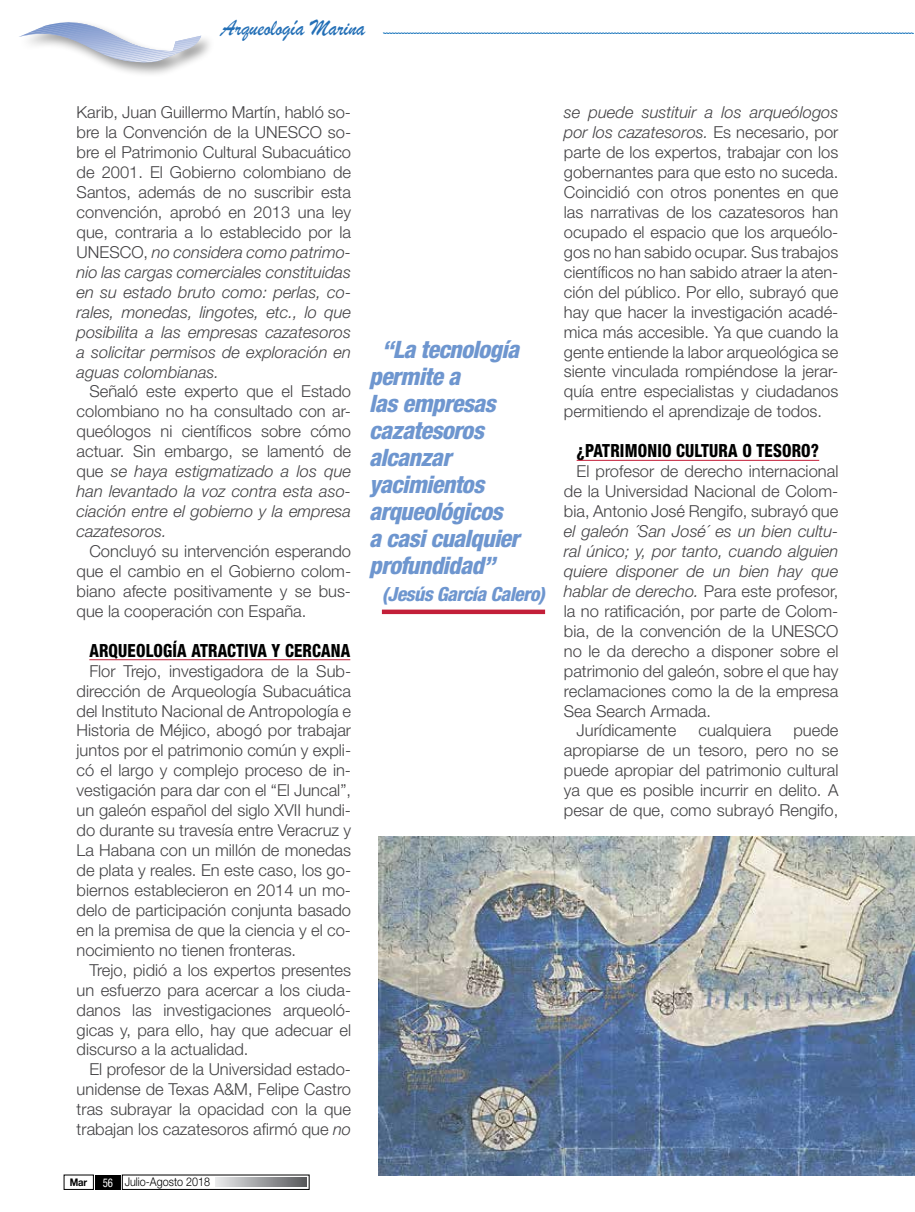
<style>
.page{position:relative;width:915px;height:1212px;background:#fff}
.page>*{position:absolute;margin:0;border:0;box-sizing:border-box;transform-origin:0 0}
.t1{font:italic 800 condensed 24px/27px "Helvetica Neue LT Std";letter-spacing:-.025em;color:#6e96cf}
.t2{font:24px "Brush Script";color:#236fb6;scale:.9 1}
.t3{font:italic 800 condensed 19.5px "Helvetica Neue LT Std";letter-spacing:-.025em;color:#6e96cf}
.t4{font:800 condensed 18.15px "Helvetica Neue LT Std";letter-spacing:.01em;color:#000;scale:.91 1}
.t5{font:300 16.5px/20px "Helvetica Neue LT Std";color:#434244;text-align:justify}
.t6{font:italic 300 16.5px "Helvetica Neue LT Std";color:#434244}
.t7{font:300 12px "Helvetica Neue LT Std";color:#000;scale:.9 1}
.t8{font:700 10.5px "Helvetica Neue LT Std";color:#000;scale:.9 1}
.s1{font-style:italic}
.s2{font-weight:400;font-stretch:condensed;color:#fff}
</style>
<div class="page">
<div style="left:18px;top:19px;width:197px;height:58px;background:#000;opacity:.41"></div>
<svg style="left:18px;top:19px;width:183px;height:44px"></svg>
<svg style="left:216px;top:1178px;width:90px;height:8px"></svg>
<div style="left:95px;top:1175px;width:26px;height:14px;background:#000"></div>
<svg style="left:383px;top:33px;width:530px;height:1px"></svg>
<hr style="left:89px;top:659px;width:261px;height:1px;background:#c31f39">
<hr style="left:576px;top:460px;width:242px;height:1px;background:#c31f39">
<img style="left:378px;top:836px;width:536px;height:339px">
<div style="left:382px;top:609px;width:163px;height:5px;background:#c31f39"></div>
<h1 class="t2" style="left:221px;top:11px;width:161px">Arqueología Marina</h1>
<p class="t5" style="left:77px;top:102px;width:276px">Karib, Juan Guillermo Martín, habló so&shy;bre la Convención de la UNESCO so&shy;bre el Patrimonio Cultural Subacuático de 2001. El Gobierno colombiano de Santos, además de no suscribir esta convención, aprobó en 2013 una ley que, contraria a lo establecido por la UNESCO, <span class="s1">no considera como patrimo&shy;nio las cargas comerciales constituidas en su estado bruto como: perlas, co&shy;rales, monedas, lingotes, etc., lo que posibilita a las empresas cazatesoros a solicitar permisos de exploración en aguas colombianas.</span></p>
<p class="t5" style="left:77px;top:381px;width:276px;text-indent:13px">Señaló este experto que el Estado colombiano no ha consultado con ar&shy;queólogos ni científicos sobre cómo actuar. Sin embargo, se lamentó de que <span class="s1">se haya estigmatizado a los que han levantado la voz contra esta aso&shy;ciación entre el gobierno y la empresa cazatesoros.</span></p>
<p class="t5" style="left:77px;top:541px;width:276px;text-indent:13px">Concluyó su intervención esperando que el cambio en el Gobierno colom&shy;biano afecte positivamente y se bus&shy;que la cooperación con España.</p>
<p class="t4" style="left:89px;top:639px;width:288px">ARQUEOLOGÍA ATRACTIVA Y CERCANA</p>
<p class="t5" style="left:77px;top:660px;width:276px;text-indent:13px">Flor Trejo, investigadora de la Sub&shy;dirección de Arqueología Subacuática del Instituto Nacional de Antropología e Historia de Méjico, abogó por trabajar juntos por el patrimonio común y expli&shy;có el largo y complejo proceso de in&shy;vestigación para dar con el “El Juncal”, un galeón español del siglo XVII hundi&shy;do durante su travesía entre Veracruz y La Habana con un millón de monedas de plata y reales. En este caso, los go&shy;biernos establecieron en 2014 un mo&shy;delo de participación conjunta basado en la premisa de que la ciencia y el co&shy;nocimiento no tienen fronteras.</p>
<p class="t5" style="left:77px;top:959px;width:276px;text-indent:13px">Trejo, pidió a los expertos presentes un esfuerzo para acercar a los ciuda&shy;danos las investigaciones arqueoló&shy;gicas y, para ello, hay que adecuar el discurso a la actualidad.</p>
<p class="t5" style="left:77px;top:1059px;width:276px;text-indent:13px">El profesor de la Universidad estado&shy;unidense de Texas A&amp;M, Felipe Castro tras subrayar la opacidad con la que trabajan los cazatesoros afirmó que <span class="s1">no</span></p>
<p class="t8" style="left:70px;top:1176px;width:21px">Mar</p>
<p class="t7" style="left:103px;top:1175px;width:121px"><span class="s2">56</span> Julio-Agosto 2018</p>
<h1 class="t1" style="left:369px;top:336px;width:152px;text-indent:13px">“La tecnología permite a<br>las empresas cazatesoros alcanzar yacimientos arqueológicos a casi cualquier profundidad”</h1>
<p class="t3" style="left:382px;top:582px;width:165px">(Jesús García Calero)</p>
<p class="t5" style="left:563px;top:102px;width:276px"><span class="s1">se puede sustituir a los arqueólogos por los cazatesoros.</span> Es necesario, por parte de los expertos, trabajar con los gobernantes para que esto no suceda.<br>Coincidió con otros ponentes en que las narrativas de los cazatesoros han ocupado el espacio que los arqueólo&shy;gos no han sabido ocupar. Sus trabajos científicos no han sabido atraer la aten&shy;ción del público. Por ello, subrayó que hay que hacer la investigación acadé&shy;mica más accesible. Ya que cuando la gente entiende la labor arqueológica se siente vinculada rompiéndose la jerar&shy;quía entre especialistas y ciudadanos permitiendo el aprendizaje de todos.</p>
<p class="t4" style="left:576px;top:440px;width:268px">¿PATRIMONIO CULTURA O TESORO?</p>
<p class="t5" style="left:563px;top:461px;width:276px;text-indent:13px">El profesor de derecho internacional de la Universidad Nacional de Colom&shy;bia, Antonio José Rengifo, subrayó que</p>
<p class="t6" style="left:563px;top:521px;width:276px">el galeón ´San José´ es un bien cultu-</p>
<p class="t6" style="left:563px;top:541px;width:276px">ral único; y, por tanto, cuando alguien</p>
<p class="t6" style="left:563px;top:561px;width:276px">quiere disponer de un bien hay que</p>
<p class="t5" style="left:563px;top:581px;width:276px"><span class="s1">hablar de derecho.</span> Para este profesor,</p>
<p class="t5" style="left:563px;top:601px;width:276px">la no ratificación, por parte de Colom-</p>
<p class="t5" style="left:563px;top:620px;width:276px">bia, de la convención de la UNESCO</p>
<p class="t5" style="left:563px;top:640px;width:276px">no le da derecho a disponer sobre el</p>
<p class="t5" style="left:563px;top:660px;width:276px">patrimonio del galeón, sobre el que hay</p>
<p class="t5" style="left:563px;top:680px;width:276px">reclamaciones como la de la empresa</p>
<p class="t5" style="left:563px;top:700px;width:149px">Sea Search Armada.</p>
<p class="t5" style="left:576px;top:720px;width:101px">Jurídicamente</p>
<p class="t5" style="left:698px;top:720px;width:74px">cualquiera</p>
<p class="t5" style="left:563px;top:720px;width:276px;text-indent:229px">puede apropiarse de un tesoro, pero no se puede apropiar del patrimonio cultural ya que es posible incurrir en delito. A pesar de que, como subrayó Rengifo,</p>
</div>
